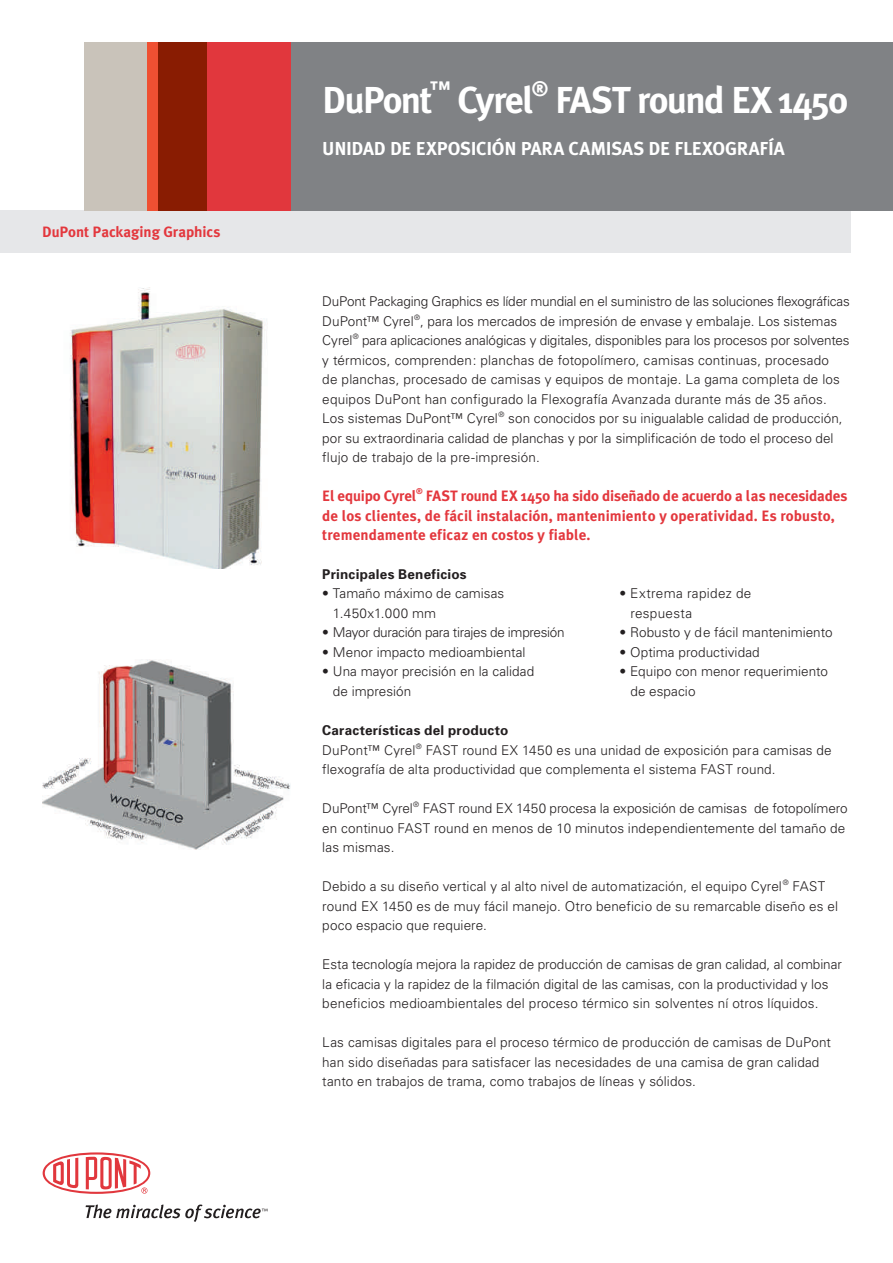
<style>
.page{position:relative;width:893px;height:1263px;background:#fff}
.page>*{position:absolute;margin:0;border:0;box-sizing:border-box;transform-origin:0 0}
.t1{font:700 37.5px "Meta Plus";letter-spacing:-.04em;color:#fff}
.t2{font:700 20.55px "Meta Plus";color:#fff}
.t3{font:700 18.75px "Meta Plus";letter-spacing:-.01em;color:#fff}
.t4{font:700 15px/19.5px "Meta Plus";letter-spacing:.005em;color:#e3373d}
.t5{font:300 13.5px/19.5px "Univers";letter-spacing:.005em;color:#231f20}
.t6{font:700 13.5px "Univers";letter-spacing:.02em;color:#231f20}
.t7{font:300 13.5px "Univers";letter-spacing:-.02em;color:#231f20}
.t8{font:300 13.5px "Univers";letter-spacing:.025em;color:#231f20}
.t9{font:300 13.5px "Univers";letter-spacing:.03em;color:#231f20}
.t10{font:300 7.35px "Univers";color:#231f20}
</style>
<div class="page">
<img style="left:70px;top:287px;width:197px;height:281px">
<img style="left:42px;top:659px;width:248px;height:190px">
<div style="left:0;top:210px;width:851px;height:43px;background:#e6e7e9"></div>
<div style="left:291px;top:42px;width:602px;height:168px;background:#808285"></div>
<div style="left:84px;top:42px;width:63px;height:168px;background:#c9c3ba"></div>
<div style="left:206px;top:42px;width:84px;height:168px;background:#e1373d"></div>
<div style="left:147px;top:42px;width:11px;height:168px;background:#ef5032"></div>
<div style="left:158px;top:42px;width:48px;height:168px;background:#891c02"></div>
<svg style="left:43px;top:1152px;width:107px;height:42px"></svg>
<svg style="left:86px;top:1204px;width:181px;height:18px"></svg>
<p class="t4" style="left:42px;top:223px;width:180px">DuPont Packaging Graphics</p>
<h2 class="t2" style="left:430px;top:81px;width:23px">™</h2>
<h1 class="t1" style="left:458px;top:85px;width:78px">Cyrel</h1>
<h2 class="t2" style="left:532px;top:81px;width:18px">®</h2>
<h1 class="t1" style="left:555px;top:85px;width:295px">FAST round EX 1450</h1>
<h3 class="t3" style="left:322px;top:141px;width:464px">UNIDAD DE EXPOSICIÓN PARA CAMISAS DE FLEXOGRAFÍA</h3>
<h1 class="t1" style="left:322px;top:85px;width:111px">DuPont</h1>
<p class="t5" style="left:322px;top:293px;width:529px">DuPont Packaging Graphics es líder mundial en el suministro de las soluciones flexográficas DuPont™ Cyrel<sup>®</sup>, para los mercados de impresión de envase y embalaje. Los sistemas Cyrel<sup>®</sup> para aplicaciones analógicas y digitales, disponibles para los procesos por solventes y térmicos, comprenden: planchas de fotopolímero, camisas continuas, procesado<br>de planchas, procesado de camisas y equipos de montaje. La gama completa de los equipos DuPont han configurado la Flexografía Avanzada durante más de 35 años.<br>Los sistemas DuPont™ Cyrel<sup>®</sup> son conocidos por su inigualable calidad de producción, por su extraordinaria calidad de planchas y por la simplificación de todo el proceso del flujo de trabajo de la pre-impresión.</p>
<p class="t4" style="left:322px;top:488px;width:527px">El equipo Cyrel<sup>®</sup> FAST round EX 1450 ha sido diseñado de acuerdo a las necesidades de los clientes, de fácil instalación, mantenimiento y operatividad. Es robusto, tremendamente eficaz en costos y fiable.</p>
<p class="t6" style="left:322px;top:569px;width:146px">Principales Beneficios</p>
<p class="t5" style="left:322px;top:585px;width:183px">• Tamaño máximo de camisas</p>
<p class="t8" style="left:620px;top:588px;width:133px">• Extrema rapidez de</p>
<p class="t9" style="left:333px;top:608px;width:105px">1.450x1.000 mm</p>
<p class="t8" style="left:630px;top:608px;width:63px">respuesta</p>
<p class="t7" style="left:322px;top:627px;width:244px">• Mayor duración para tirajes de impresión</p>
<p class="t5" style="left:619px;top:624px;width:215px">• Robusto y de fácil mantenimiento</p>
<p class="t5" style="left:322px;top:643px;width:205px">• Menor impacto medioambiental</p>
<p class="t5" style="left:620px;top:643px;width:142px">• Optima productividad</p>
<p class="t5" style="left:322px;top:663px;width:213px">• Una mayor precisión en la calidad</p>
<p class="t5" style="left:619px;top:663px;width:210px">• Equipo con menor requerimiento</p>
<p class="t5" style="left:333px;top:682px;width:80px">de impresión</p>
<p class="t5" style="left:630px;top:682px;width:67px">de espacio</p>
<p class="t6" style="left:322px;top:725px;width:187px">Características del producto</p>
<p class="t5" style="left:322px;top:741px;width:94px">DuPont™ Cyrel</p>
<p class="t10" style="left:416px;top:743px;width:7px">®</p>
<p class="t5" style="left:322px;top:741px;width:511px;text-indent:103px">FAST round EX 1450 es una unidad de exposición para camisas de flexografía de alta productividad que complementa el sistema FAST round.</p>
<p class="t5" style="left:322px;top:800px;width:92px">DuPont™ Cyrel</p>
<p class="t10" style="left:413px;top:802px;width:7px">®</p>
<p class="t5" style="left:322px;top:800px;width:527px;text-indent:100px">FAST round EX 1450 procesa la exposición de camisas de fotopolímero en continuo FAST round en menos de 10 minutos independientemente del tamaño de las mismas.</p>
<p class="t5" style="left:322px;top:878px;width:517px">Debido a su diseño vertical y al alto nivel de automatización, el equipo Cyrel<sup>®</sup> FAST round EX 1450 es de muy fácil manejo. Otro beneficio de su remarcable diseño es el poco espacio que requiere.</p>
<p class="t5" style="left:322px;top:956px;width:521px">Esta tecnología mejora la rapidez de producción de camisas de gran calidad, al combinar la eficacia y la rapidez de la filmación digital de las camisas, con la productividad y los beneficios medioambientales del proceso térmico sin solventes ní otros líquidos.</p>
<p class="t5" style="left:322px;top:1034px;width:510px">Las camisas digitales para el proceso térmico de producción de camisas de DuPont han sido diseñadas para satisfacer las necesidades de una camisa de gran calidad tanto en trabajos de trama, como trabajos de líneas y sólidos.</p>
</div>
